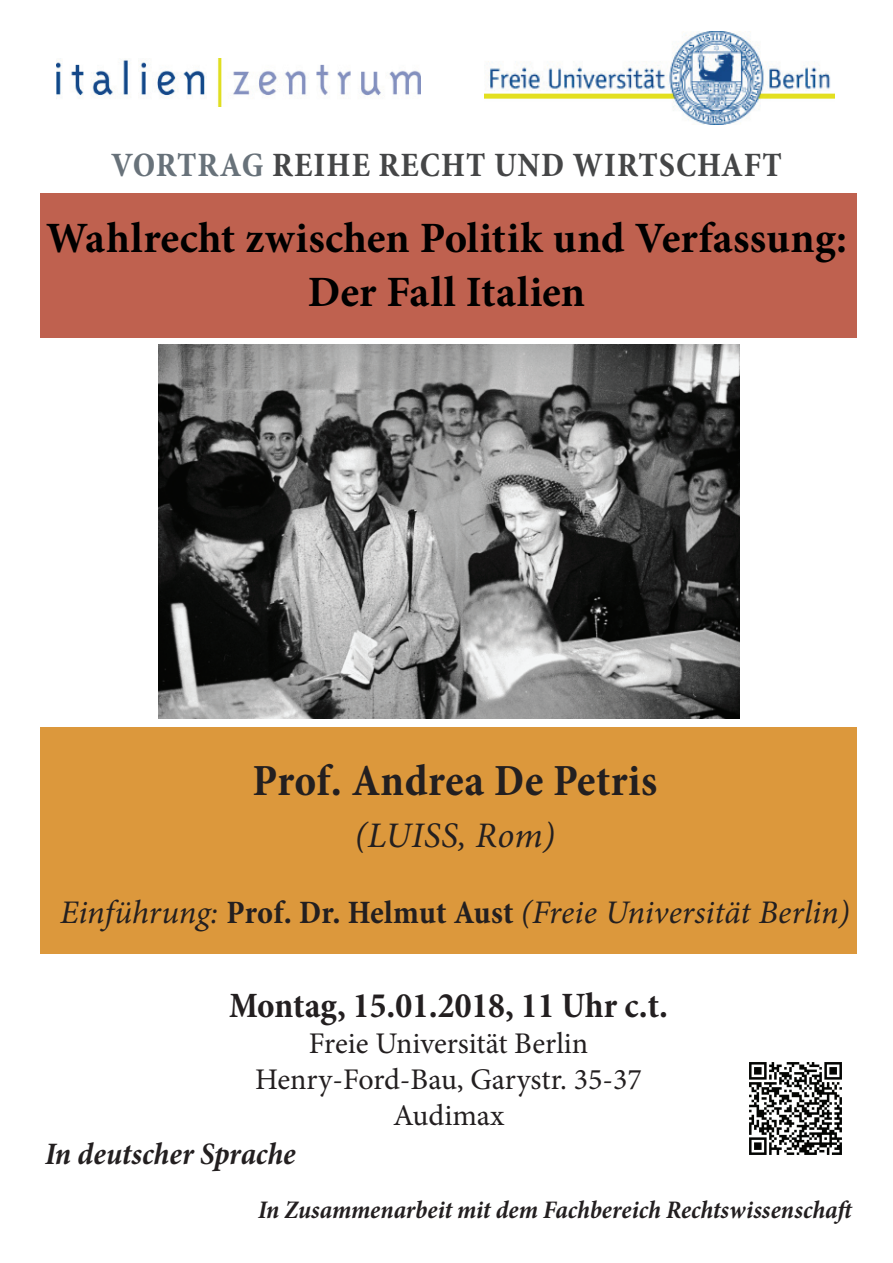
<style>
.page{position:relative;width:893px;height:1263px;background:#fff}
.page>*{position:absolute;margin:0;border:0;box-sizing:border-box;transform-origin:0 0}
.t1{font:700 condensed 45px "Minion Pro";letter-spacing:.01em;color:#231f20}
.t2{font:700 43.2px/54px "Minion Pro";letter-spacing:.005em;color:#000;text-align:center}
.t3{font:700 condensed 36px "Minion Pro";color:#231f20}
.t4{font:italic 36px "Minion Pro";letter-spacing:.01em;color:#231f20}
.t5{font:700 condensed 34.5px "Minion Pro";letter-spacing:.03em;color:#454647}
.t6{font:italic 33px "Minion Pro";color:#231f20}
.t7{font:italic 700 condensed 31.5px "Minion Pro";letter-spacing:-.005em;color:#231f20}
.t8{font:30px/36px "Minion Pro";color:#231f20;text-align:center}
.t9{font:italic 700 condensed 25.5px "Minion Pro";letter-spacing:-.005em;color:#231f20}
.s1{color:#68727a}
.s2{font-weight:700;font-style:normal;font-stretch:condensed}
</style>
<div class="page">
<div style="left:40px;top:193px;width:817px;height:145px;background:#bf614f"></div>
<div style="left:40px;top:727px;width:817px;height:226px;background:#dc983c"></div>
<img style="left:484px;top:32px;width:351px;height:93px">
<img style="left:57px;top:58px;width:364px;height:49px">
<img style="left:749px;top:1062px;width:93px;height:93px">
<img style="left:158px;top:344px;width:581px;height:375px">
<p class="t5" style="left:111px;top:141px;width:671px"><span class="s1">vortrag</span> reihe RECHT UND WIRTSCHAFT</p>
<h2 class="t2" style="left:46px;top:211px;width:802px">Wahlrecht zwischen Politik und Verfassung:<br>Der Fall Italien</h2>
<h1 class="t1" style="left:253px;top:749px;width:406px">Prof. Andrea De Petris</h1>
<p class="t4" style="left:355px;top:811px;width:202px">(LUISS, Rom)</p>
<p class="t6" style="left:60px;top:890px;width:791px">Einführung: <span class="s2">Prof. Dr. Helmut Aust</span> (Freie Universität Berlin)</p>
<p class="t3" style="left:229px;top:981px;width:441px">Montag, 15.01.2018, 11 Uhr c.t.</p>
<p class="t8" style="left:255px;top:1026px;width:388px">Freie Universität Berlin<br>Henry-Ford-Bau, Garystr. 35-37<br>Audimax</p>
<p class="t7" style="left:45px;top:1132px;width:252px">In deutscher Sprache</p>
<p class="t9" style="left:258px;top:1192px;width:599px">In Zusammenarbeit mit dem Fachbereich Rechtswissenschaft</p>
</div>
